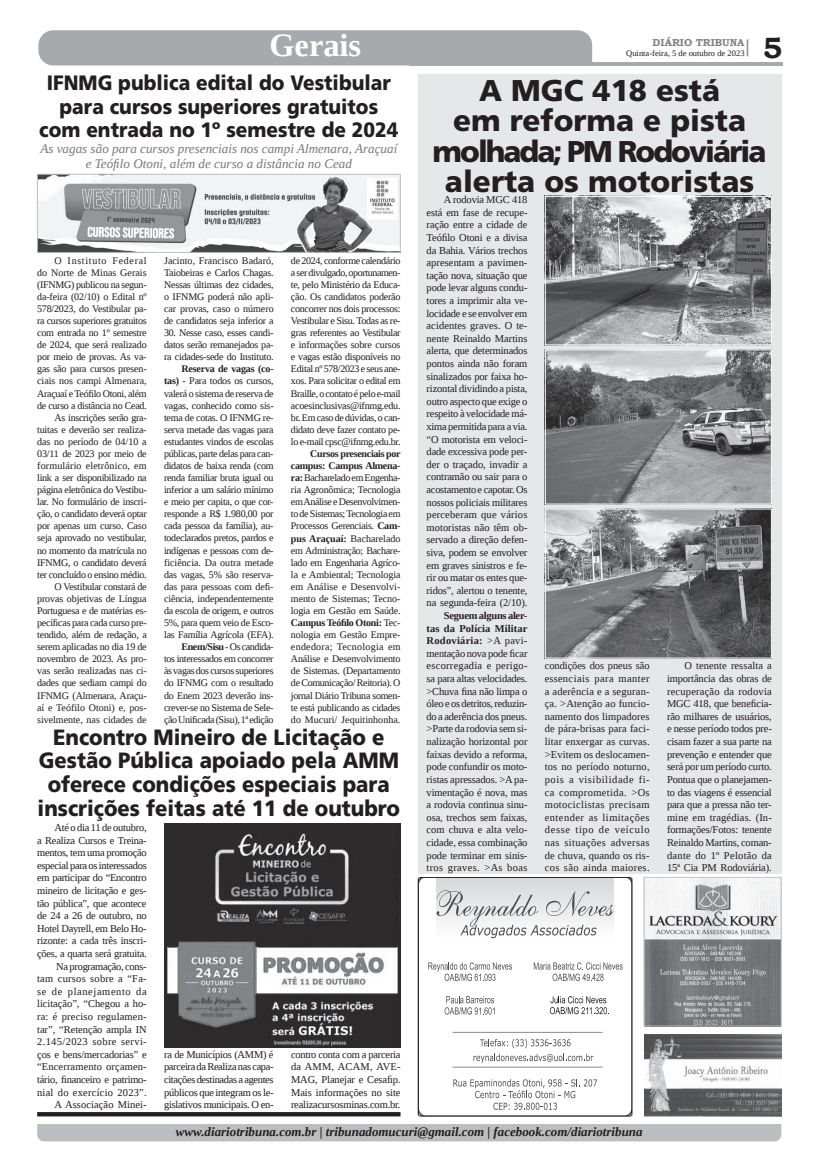
<style>
.page{position:relative;width:821px;height:1166px;background:#fff}
.page>*{position:absolute;margin:0;border:0;box-sizing:border-box;transform-origin:0 0}
.t1{font:700 32.38px "Liberation Serif";color:#fff}
.t2{font:900 30.01px/30.1px "Frutiger LT Std";color:#231f20;text-align:center}
.t3{font:700 29.31px "Bookman Old Style";color:#231f20}
.t4{font:900 22.14px/23.6px "Frutiger LT Std";color:#231f20;text-align:center;scale:.92 1}
.t5{font:900 20.82px/23.7px "Frutiger LT Std";color:#231f20;text-align:center;scale:.92 1}
.t6{font:italic 13.12px/14.9px "Liberation Serif";color:#76787b;text-align:center}
.t7{font:italic 700 12.95px "Liberation Serif";color:#231f20}
.t8{font:10.5px/12.6px "Liberation Serif";letter-spacing:-.015em;color:#231f20;text-align:justify}
.t9{font:10.06px/12.1px "Liberation Serif";letter-spacing:-.025em;color:#231f20;text-align:justify}
.t10{font:700 10.06px "Bookman Old Style";color:#808285}
.t11{font:8.4px "Liberation Serif";color:#231f20}
.s1{font-weight:700}
</style>
<div class="page">
<hr style="left:409px;top:62px;width:374px;height:3px;background:#a8a9ad">
<div style="left:38px;top:30px;width:554px;height:35px;background:#a8a9ad"></div>
<svg style="left:747px;top:39px;width:1px;height:17px"></svg>
<div style="left:37px;top:1124px;width:744px;height:17px;background:#bcbdc0"></div>
<div style="left:418px;top:74px;width:363px;height:800px;background:#e6e7e9"></div>
<img style="left:39px;top:176px;width:360px;height:75px">
<div style="left:37px;top:174px;width:364px;height:79px;border:1px solid #bcbdc0"></div>
<img style="left:547px;top:198px;width:223px;height:145px">
<div style="left:545px;top:196px;width:227px;height:149px;border:1px solid #fff"></div>
<img style="left:547px;top:351px;width:223px;height:151px">
<div style="left:545px;top:349px;width:227px;height:155px;border:1px solid #fff"></div>
<img style="left:547px;top:510px;width:223px;height:146px">
<div style="left:545px;top:508px;width:227px;height:150px;border:1px solid #fff"></div>
<img style="left:164px;top:823px;width:237px;height:224px">
<svg style="left:37px;top:1112px;width:364px;height:4px"></svg>
<svg style="left:418px;top:877px;width:214px;height:239px"></svg>
<svg style="left:437px;top:890px;width:177px;height:48px"></svg>
<svg style="left:453px;top:1079px;width:144px;height:31px"></svg>
<svg style="left:428px;top:962px;width:84px;height:19px"></svg>
<svg style="left:445px;top:996px;width:50px;height:18px"></svg>
<svg style="left:534px;top:962px;width:89px;height:19px"></svg>
<svg style="left:480px;top:1039px;width:91px;height:9px"></svg>
<svg style="left:474px;top:1054px;width:119px;height:9px"></svg>
<hr style="left:453px;top:1032px;width:150px;height:1px;background:#919396">
<hr style="left:453px;top:1067px;width:150px;height:1px;background:#919396">
<svg style="left:550px;top:996px;width:59px;height:18px"></svg>
<div style="left:418px;top:877px;width:214px;height:239px;border:1px solid #231f20;border-radius:2px"></div>
<img style="left:646px;top:879px;width:133px;height:145px">
<div style="left:644px;top:877px;width:137px;height:149px;border:1px solid #bcbdc0"></div>
<img style="left:644px;top:1035px;width:137px;height:81px">
<h1 class="t1" style="left:269px;top:24px;width:93px">Gerais</h1>
<h3 class="t5" style="left:39px;top:71px;width:392px">IFNMG publica edital do Vestibular para cursos superiores gratuitos com entrada no 1º semestre de 2024</h3>
<h3 class="t6" style="left:40px;top:141px;width:359px">As vagas são para cursos presenciais nos campi Almenara, Araçuaí e Teófilo Otoni, além de curso a distância no Cead</h3>
<p class="t9" style="left:37px;top:254px;width:111px;text-align:right">O Instituto Federal<br>do Norte de Minas Gerais (IFNMG) publicou na segun&shy;da-feira (02/10) o Edital nº<br>578/2023, do Vestibular pa&shy;ra cursos superiores gratuitos com entrada no 1º semestre de 2024, que será realizado por meio de provas. As va&shy;gas são para cursos presen&shy;ciais nos campi Almenara,<br>Araçuaí e Teófilo Otoni, além de curso a distância no Cead.<br>As inscrições serão gra&shy;tuitas e deverão ser realiza&shy;das no período de 04/10 a<br>03/11 de 2023 por meio de formulário eletrônico, em link a ser disponibilizado na página eletrônica do Vestibu&shy;lar. No formulário de inscri&shy;ção, o candidato deverá optar por apenas um curso. Caso seja aprovado no vestibular, no momento da matrícula no<br>IFNMG, o candidato deverá ter concluído o ensino médio.<br>O Vestibular constará de provas objetivas de Língua<br>Portuguesa e de matérias es&shy;pecíficas para cada curso pre&shy;tendido, além de redação, a serem aplicadas no dia 19 de novembro de 2023. As pro&shy;vas serão realizadas nas ci&shy;dades que sediam campi do<br>IFNMG (Almenara, Araçu&shy;aí e Teófilo Otoni) e, pos&shy;sivelmente, nas cidades de</p>
<p class="t9" style="left:164px;top:254px;width:111px">Jacinto, Francisco Badaró, Taiobeiras e Carlos Chagas.<br>Nessas últimas dez cidades, o IFNMG poderá não apli&shy;car provas, caso o número de candidatos seja inferior a</p>
<p class="t9" style="left:164px;top:327px;width:111px">30. Nesse caso, esses candi&shy;datos serão remanejados pa&shy;ra cidades-sede do Instituto.</p>
<p class="t9" style="left:164px;top:363px;width:111px;text-align:right"><span class="s1">Reserva de vagas (co&shy;tas)</span> - Para todos os cursos, valerá o sistema de reserva de vagas, conhecido como sis&shy;tema de cotas. O IFNMG re&shy;serva metade das vagas para estudantes vindos de escolas públicas, parte delas para can&shy;didatos de baixa renda (com renda familiar bruta igual ou inferior a um salário mínimo e meio per capita, o que cor&shy;responde a R$ 1.980,00 por cada pessoa da família), au&shy;todeclarados pretos, pardos e indígenas e pessoas com de&shy;ficiência. Da outra metade das vagas, 5% são reserva&shy;das para pessoas com defi&shy;ciência, independentemente da escola de origem, e outros<br>5%, para quem veio de Esco&shy;las Família Agrícola (EFA).<br><span class="s1">Enem/Sisu</span> - Os candida-<br>tos interessados em concorrer às vagas dos cursos superiores do IFNMG com o resultado do Enem 2023 deverão ins&shy;crever-se no Sistema de Sele&shy;ção Unificada (Sisu), 1ª edição</p>
<p class="t9" style="left:291px;top:254px;width:111px">de 2024, conforme calendário a ser divulgado, oportunamen&shy;te, pelo Ministério da Educa&shy;ção. Os candidatos poderão concorrer nos dois processos:<br>Vestibular e Sisu. Todas as re&shy;gras referentes ao Vestibular e informações sobre cursos e vagas estão disponíveis no Edital nº 578/2023 e seus ane&shy;xos. Para solicitar o edital em Braille, o contato é pelo e-mail acoesinclusivas@ifnmg.edu. br. Em caso de dúvidas, o can&shy;didato deve fazer contato pe&shy;lo e-mail cpsc@ifnmg.edu.br.</p>
<p class="t9" style="left:291px;top:447px;width:111px;text-indent:19px"><span class="s1">Cursos presenciais por campus: Campus Almena&shy;ra:</span> Bacharelado em Engenha&shy;ria Agronômica; Tecnologia em Análise e Desenvolvimen&shy;to de Sistemas; Tecnologia em Processos Gerenciais. <span class="s1">Cam&shy;pus Araçuaí:</span> Bacharelado em Administração; Bachare&shy;lado em Engenharia Agríco&shy;la e Ambiental; Tecnologia em Análise e Desenvolvi&shy;mento de Sistemas; Tecno&shy;logia em Gestão em Saúde.<br><span class="s1">Campus Teófilo Otoni:</span> Tec&shy;nologia em Gestão Empre&shy;endedora; Tecnologia em Análise e Desenvolvimento de Sistemas. (Departamento de Comunicação/ Reitoria). O jornal Diário Tribuna somen&shy;te está publicando as cidades do Mucuri/ Jequitinhonha.</p>
<h3 class="t4" style="left:38px;top:725px;width:395px">Encontro Mineiro de Licitação e Gestão Pública apoiado pela AMM oferece condições especiais para inscrições feitas até 11 de outubro</h3>
<p class="t8" style="left:37px;top:821px;width:111px;text-align:right">Até o dia 11 de outubro,<br>a Realiza Cursos e Treina&shy;mentos, tem uma promoção especial para os interessados em participar do “Encontro mineiro de licitação e ges&shy;tão pública”, que acontece de 24 a 26 de outubro, no<br>Hotel Dayrell, em Belo Ho&shy;rizonte: a cada três inscri&shy;ções, a quarta será gratuita.<br>Na programação, cons-<br>tam cursos sobre a “Fa&shy;se de planejamento da licitação”, “Chegou a ho&shy;ra: é preciso regulamen&shy;tar”, “Retenção ampla IN<br>2.145/2023 sobre servi&shy;ços e bens/mercadorias” e “Encerramento orçamen&shy;tário, financeiro e patrimo&shy;nial do exercício 2023”.<br>A Associação Minei-</p>
<p class="t8" style="left:164px;top:1048px;width:111px">ra de Municípios (AMM) é parceira da Realiza nas capa&shy;citações destinadas a agentes públicos que integram os le&shy;gislativos municipais. O en-</p>
<p class="t8" style="left:291px;top:1048px;width:111px">contro conta com a parceria da AMM, ACAM, AVE-MAG, Planejar e Cesafip.<br>Mais informações no site realizacursosminas.com.br.</p>
<p class="t10" style="left:653px;top:35px;width:93px">DIÁRIO TRIBUNA</p>
<p class="t11" style="left:626px;top:48px;width:120px">Quinta-feira, 5 de outubro de 2023</p>
<h3 class="t3" style="left:763px;top:27px;width:21px">5</h3>
<h2 class="t2" style="left:433px;top:76px;width:336px">A MGC 418 está<br>em reforma e pista molhada; PM Rodoviária alerta os motoristas</h2>
<p class="t8" style="left:427px;top:193px;width:102px;text-indent:17px">A rodovia MGC 418 está em fase de recupe&shy;ração entre a cidade de Teófilo Otoni e a divisa da Bahia. Vários trechos apresentam a pavimen&shy;tação nova, situação que pode levar alguns condu&shy;tores a imprimir alta ve&shy;locidade e se envolver em acidentes graves. O te&shy;nente Reinaldo Martins alerta, que determinados pontos ainda não foram sinalizados por faixa ho&shy;rizontal dividindo a pista, outro aspecto que exige o respeito à velocidade má&shy;xima permitida para a via. “O motorista em veloci&shy;dade excessiva pode per&shy;der o traçado, invadir a contramão ou sair para o acostamento e capotar. Os nossos policiais militares perceberam que vários motoristas não têm ob&shy;servado a direção defen&shy;siva, podem se envolver em graves sinistros e fe&shy;rir ou matar os entes que&shy;ridos”, alertou o tenente, na segunda-feira (2/10).</p>
<p class="t8" style="left:427px;top:609px;width:103px;text-indent:17px"><span class="s1">Seguem alguns aler&shy;tas da Polícia Militar Rodoviária:</span> &gt;A pavi&shy;mentação nova pode ficar escorregadia e perigo&shy;sa para altas velocidades. &gt;Chuva fina não limpa o óleo e os detritos, reduzin&shy;do a aderência dos pneus. &gt;Parte da rodovia sem si&shy;nalização horizontal por faixas devido a reforma, pode confundir os moto&shy;ristas apressados. &gt;A pa&shy;vimentação é nova, mas a rodovia continua sinu&shy;osa, trechos sem faixas, com chuva e alta velo&shy;cidade, essa combinação pode terminar em sinis&shy;tros graves. &gt;As boas</p>
<p class="t8" style="left:545px;top:659px;width:106px">condições dos pneus são essenciais para manter a aderência e a seguran&shy;ça. &gt;Atenção ao funcio&shy;namento dos limpadores de pára-brisas para faci&shy;litar enxergar as curvas. &gt;Evitem os deslocamen&shy;tos no período noturno, pois a visibilidade fi&shy;ca comprometida. &gt;Os motociclistas precisam entender as limitações desse tipo de veículo nas situações adversas de chuva, quando os ris&shy;cos são ainda maiores.</p>
<p class="t8" style="left:667px;top:659px;width:106px;text-indent:17px">O tenente ressalta a importância das obras de recuperação da rodovia MGC 418, que beneficia&shy;rão milhares de usuários, e nesse período todos pre&shy;cisam fazer a sua parte na prevenção e entender que será por um período curto.<br>Pontua que o planejamen&shy;to das viagens é essencial para que a pressa não ter&shy;mine em tragédias. (In&shy;formações/Fotos: tenente Reinaldo Martins, coman&shy;dante do 1º Pelotão da 15ª Cia PM Rodoviária).</p>
<p class="t7" style="left:176px;top:1123px;width:468px">www.diariotribuna.com.br | tribunadomucuri@gmail.com | facebook.com/diariotribuna</p>
</div>
